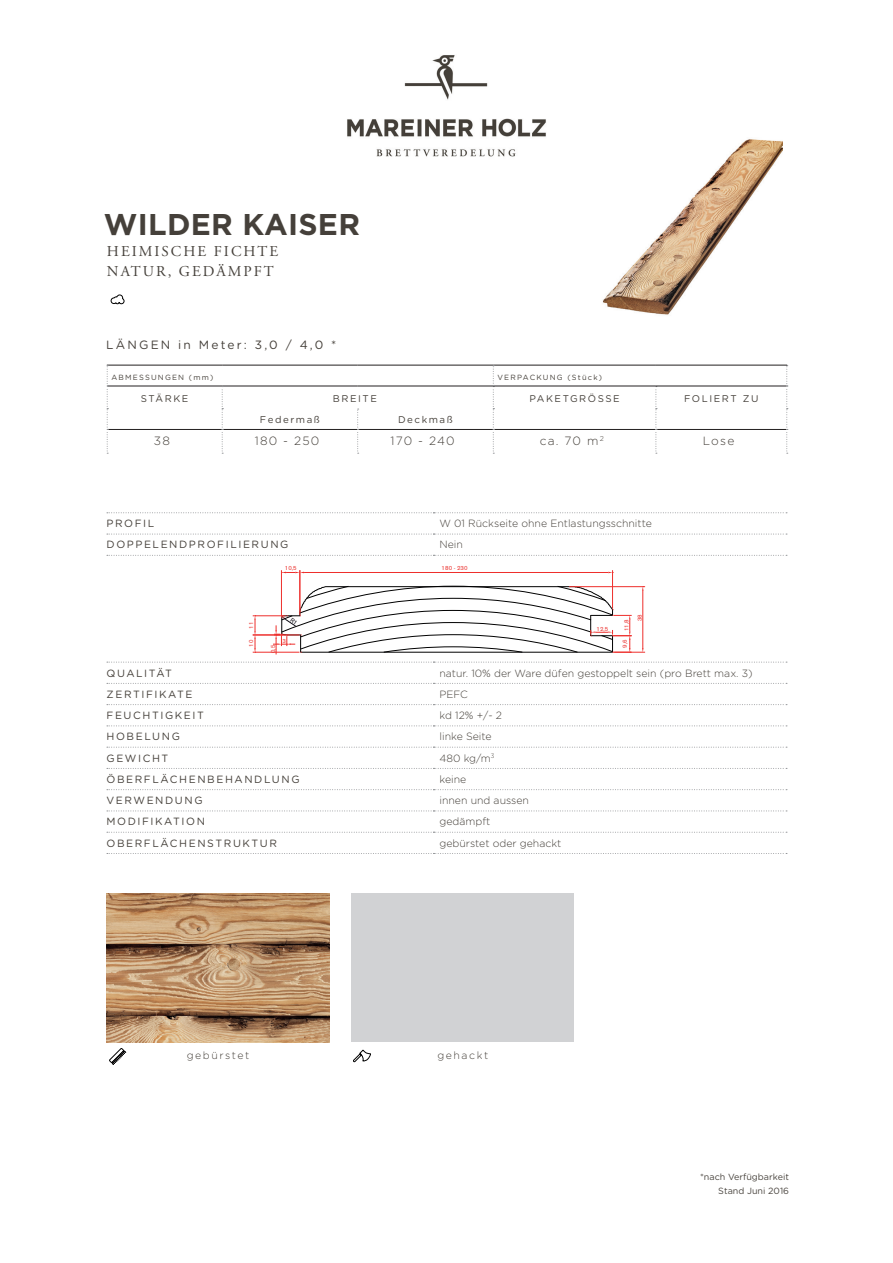
<style>
.page{position:relative;width:893px;height:1263px;background:#fff}
.page>*{position:absolute;margin:0;border:0;box-sizing:border-box;transform-origin:0 0}
.t1{font:700 30px "Gotham";letter-spacing:.01em;color:#45403a}
.t2{font:15px/19.5px "Adobe Garamond Pro";letter-spacing:.135em;color:#45403a}
.t3{font:300 12px "Gotham Rounded";letter-spacing:.1em;color:#45403a}
.t4{font:12px "Gotham Rounded";letter-spacing:.18em;color:#45403a}
.t5{font:300 10.5px "Gotham Rounded";color:#45403a}
.t6{font:10.5px "Gotham Rounded";letter-spacing:.15em;color:#45403a}
.t7{font:300 10.5px "Gotham Rounded";letter-spacing:.15em;color:#45403a}
.t8{font:9.75px "Gotham Rounded";letter-spacing:.16em;color:#45403a}
.t9{font:9px/13.5px "Gotham Rounded";color:#49443e;text-align:right}
.t10{font:7.5px "Gotham Rounded";letter-spacing:.16em;color:#45403a}
.t11{font:6px "Akzidenz Grotesk BE";color:#eb312e}
</style>
<div class="page">
<img style="left:347px;top:55px;width:199px;height:102px">
<hr style="left:108px;top:429px;width:114px;height:1px;background:#231f20">
<hr style="left:223px;top:429px;width:134px;height:1px;background:#231f20">
<hr style="left:358px;top:429px;width:135px;height:1px;background:#231f20">
<hr style="left:494px;top:429px;width:161px;height:1px;background:#231f20">
<hr style="left:656px;top:429px;width:130px;height:1px;background:#231f20">
<svg style="left:357px;top:409px;width:2px;height:45px"></svg>
<svg style="left:655px;top:389px;width:2px;height:65px"></svg>
<svg style="left:786px;top:365px;width:2px;height:89px"></svg>
<hr style="left:108px;top:386px;width:114px;height:1px;background:#231f20">
<hr style="left:222px;top:386px;width:136px;height:1px;background:#231f20">
<hr style="left:358px;top:386px;width:135px;height:1px;background:#231f20">
<hr style="left:493px;top:386px;width:163px;height:1px;background:#231f20">
<hr style="left:656px;top:386px;width:130px;height:1px;background:#231f20">
<hr style="left:107px;top:365px;width:115px;height:1px;background:#231f20">
<hr style="left:222px;top:365px;width:136px;height:1px;background:#231f20">
<hr style="left:358px;top:365px;width:135px;height:1px;background:#231f20">
<hr style="left:493px;top:365px;width:163px;height:1px;background:#231f20">
<hr style="left:656px;top:365px;width:131px;height:1px;background:#231f20">
<svg style="left:493px;top:365px;width:1px;height:89px"></svg>
<svg style="left:107px;top:365px;width:1px;height:89px"></svg>
<svg style="left:222px;top:386px;width:1px;height:68px"></svg>
<svg style="left:107px;top:534px;width:680px;height:1px"></svg>
<svg style="left:107px;top:555px;width:680px;height:1px"></svg>
<svg style="left:107px;top:662px;width:680px;height:1px"></svg>
<svg style="left:107px;top:683px;width:680px;height:1px"></svg>
<svg style="left:107px;top:704px;width:680px;height:1px"></svg>
<svg style="left:107px;top:725px;width:680px;height:1px"></svg>
<svg style="left:107px;top:747px;width:680px;height:1px"></svg>
<svg style="left:107px;top:768px;width:680px;height:1px"></svg>
<svg style="left:107px;top:789px;width:680px;height:1px"></svg>
<svg style="left:107px;top:810px;width:680px;height:1px"></svg>
<svg style="left:107px;top:832px;width:680px;height:1px"></svg>
<svg style="left:107px;top:512px;width:680px;height:1px"></svg>
<svg style="left:107px;top:853px;width:680px;height:1px"></svg>
<hr style="left:304px;top:572px;width:304px;height:1px;background:#ee2f2c">
<hr style="left:612px;top:570px;width:1px;height:38px;background:#ee2f2c">
<hr style="left:614px;top:652px;width:31px;height:1px;background:#ee2f2c">
<hr style="left:570px;top:586px;width:75px;height:1px;background:#ee2f2c">
<hr style="left:642px;top:591px;width:1px;height:57px;background:#ee2f2c">
<hr style="left:300px;top:570px;width:1px;height:45px;background:#ee2f2c">
<hr style="left:281px;top:570px;width:1px;height:46px;background:#ee2f2c">
<svg style="left:282px;top:572px;width:22px;height:1px"></svg>
<hr style="left:253px;top:652px;width:46px;height:1px;background:#ee2f2c">
<hr style="left:253px;top:635px;width:33px;height:1px;background:#ee2f2c">
<hr style="left:253px;top:615px;width:33px;height:1px;background:#ee2f2c">
<svg style="left:254px;top:615px;width:2px;height:38px"></svg>
<img style="left:603px;top:139px;width:179px;height:176px">
<img style="left:107px;top:893px;width:222px;height:149px">
<svg style="left:109px;top:1048px;width:18px;height:17px"></svg>
<div style="left:352px;top:893px;width:222px;height:149px;background:#d1d2d4"></div>
<svg style="left:353px;top:1049px;width:18px;height:14px"></svg>
<svg style="left:110px;top:294px;width:15px;height:11px"></svg>
<svg style="left:273px;top:586px;width:359px;height:68px"></svg>
<h1 class="t1" style="left:104px;top:207px;width:258px">WILDER KAISER</h1>
<h2 class="t2" style="left:107px;top:242px;width:173px">HEIMISCHE FICHTE<br>NATUR, GEDÄMPFT</h2>
<p class="t4" style="left:106px;top:337px;width:232px">LÄNGEN in Meter: 3,0 / 4,0 *</p>
<p class="t10" style="left:111px;top:372px;width:103px">ABMESSUNGEN (mm)</p>
<p class="t10" style="left:497px;top:372px;width:106px">VERPACKUNG (Stück)</p>
<p class="t8" style="left:141px;top:392px;width:49px">STÄRKE</p>
<p class="t8" style="left:333px;top:392px;width:46px">BREITE</p>
<p class="t8" style="left:529px;top:392px;width:92px">PAKETGRÖSSE</p>
<p class="t8" style="left:684px;top:392px;width:76px">FOLIERT ZU</p>
<p class="t8" style="left:260px;top:413px;width:62px">Federmaß</p>
<p class="t8" style="left:398px;top:413px;width:56px">Deckmaß</p>
<p class="t3" style="left:154px;top:433px;width:18px">38</p>
<p class="t3" style="left:255px;top:433px;width:66px">180 - 250</p>
<p class="t3" style="left:391px;top:433px;width:66px">170 - 240</p>
<p class="t3" style="left:540px;top:433px;width:66px">ca. 70 m<sup>2</sup></p>
<p class="t3" style="left:703px;top:433px;width:33px">Lose</p>
<p class="t6" style="left:107px;top:516px;width:49px">PROFIL</p>
<p class="t5" style="left:439px;top:516px;width:214px">W 01 Rückseite ohne Entlastungsschnitte</p>
<p class="t6" style="left:107px;top:537px;width:183px">DOPPELENDPROFILIERUNG</p>
<p class="t5" style="left:439px;top:538px;width:25px">Nein</p>
<p class="t11" style="left:285px;top:564px;width:13px">10,5</p>
<p class="t11" style="left:442px;top:564px;width:28px">180 - 230</p>
<p class="t11" style="left:248px;top:629px;width:8px;rotate:-90deg">11</p>
<p class="t11" style="left:248px;top:647px;width:8px;rotate:-90deg">10</p>
<p class="t11" style="left:283px;top:638px;width:5px">3</p>
<p class="t11" style="left:270px;top:653px;width:10px;rotate:-90deg">0,5</p>
<p class="t11" style="left:597px;top:625px;width:13px">12,5</p>
<p class="t11" style="left:623px;top:631px;width:13px;rotate:-90deg">11,8</p>
<p class="t11" style="left:621px;top:648px;width:10px;rotate:-90deg">9,6</p>
<p class="t11" style="left:636px;top:621px;width:9px;rotate:-90deg">38</p>
<p class="t6" style="left:107px;top:666px;width:67px">QUALITÄT</p>
<p class="t5" style="left:439px;top:666px;width:315px">natur. 10% der Ware düfen gestoppelt sein (pro Brett max. 3)</p>
<p class="t6" style="left:107px;top:687px;width:88px">ZERTIFIKATE</p>
<p class="t5" style="left:439px;top:687px;width:30px">PEFC</p>
<p class="t6" style="left:107px;top:708px;width:99px">FEUCHTIGKEIT</p>
<p class="t5" style="left:439px;top:708px;width:64px">kd 12% +/- 2</p>
<p class="t6" style="left:107px;top:729px;width:75px">HOBELUNG</p>
<p class="t5" style="left:439px;top:729px;width:54px">linke Seite</p>
<p class="t6" style="left:107px;top:751px;width:63px">GEWICHT</p>
<p class="t5" style="left:439px;top:751px;width:57px">480 kg/m<sup>3</sup></p>
<p class="t6" style="left:107px;top:772px;width:195px">ÖBERFLÄCHENBEHANDLUNG</p>
<p class="t5" style="left:439px;top:772px;width:28px">keine</p>
<p class="t6" style="left:107px;top:793px;width:98px">VERWENDUNG</p>
<p class="t5" style="left:439px;top:793px;width:91px">innen und aussen</p>
<p class="t6" style="left:107px;top:814px;width:100px">MODIFIKATION</p>
<p class="t5" style="left:439px;top:815px;width:52px">gedämpft</p>
<p class="t6" style="left:107px;top:836px;width:172px">OBERFLÄCHENSTRUKTUR</p>
<p class="t5" style="left:439px;top:836px;width:123px">gebürstet oder gehackt</p>
<p class="t7" style="left:187px;top:1048px;width:64px">gebürstet</p>
<p class="t7" style="left:437px;top:1048px;width:52px">gehackt</p>
<p class="t9" style="left:700px;top:1170px;width:91px">*nach Verfügbarkeit<br>Stand Juni 2016</p>
</div>
